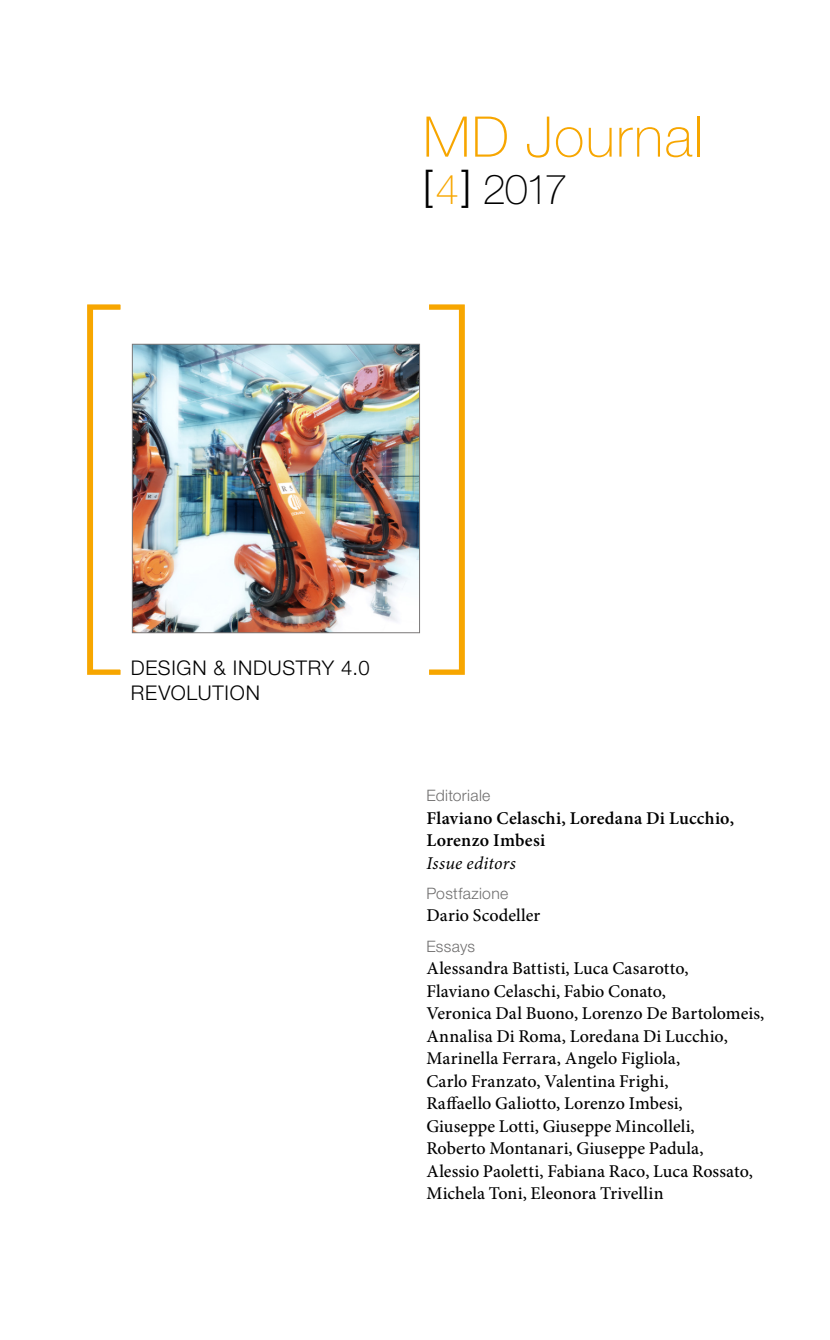
<style>
.page{position:relative;width:830px;height:1340px;background:#fff}
.page>*{position:absolute;margin:0;border:0;box-sizing:border-box;transform-origin:0 0}
.t1{font:100 56.02px "Helvetica Neue";letter-spacing:.025em;color:#f7a600;scale:1.05 1}
.t2{font:100 41.62px "Helvetica Neue";color:#000}
.t3{font:300 20.25px/24.3px "Helvetica Neue";letter-spacing:.04em;color:#000}
.t4{font:500 18px/22.5px "Minion Pro";letter-spacing:.005em;color:#000}
.t5{font:600 18px/22.5px "Minion Pro";letter-spacing:.015em;color:#000}
.t6{font:italic 18px "Minion Pro";letter-spacing:.015em;color:#000}
.t7{font:300 15.75px "Helvetica Neue";letter-spacing:.02em;color:#706f6f}
.s1{font-weight:300}
.s2{color:#f7a600}
</style>
<div class="page">
<svg style="left:87px;top:304px;width:378px;height:371px"></svg>
<img style="left:134px;top:346px;width:283px;height:285px">
<div style="left:132px;top:344px;width:287px;height:289px;border:1px solid #7a7878"></div>
<h1 class="t1" style="left:422px;top:105px;width:268px">MD Journal</h1>
<h2 class="t2" style="left:422px;top:165px;width:146px"><span class="s1">[</span> <span class="s2">4</span><span class="s1">]</span> 2017</h2>
<p class="t3" style="left:131px;top:655px;width:240px">DESIGN &amp; INDUSTRY 4.0<br>REVOLUTION</p>
<p class="t7" style="left:426px;top:786px;width:66px">Editoriale</p>
<p class="t5" style="left:426px;top:806px;width:309px">Flaviano Celaschi, Loredana Di Lucchio,<br>Lorenzo Imbesi</p>
<p class="t6" style="left:426px;top:850px;width:91px">Issue editors</p>
<p class="t7" style="left:426px;top:883px;width:83px">Postfazione</p>
<p class="t4" style="left:426px;top:904px;width:115px">Dario Scodeller</p>
<p class="t7" style="left:426px;top:936px;width:50px">Essays</p>
<p class="t4" style="left:426px;top:957px;width:339px">Alessandra Battisti, Luca Casarotto,<br>Flaviano Celaschi, Fabio Conato,<br>Veronica Dal Buono, Lorenzo De Bartolomeis, Annalisa Di Roma, Loredana Di Lucchio, Marinella Ferrara, Angelo Figliola,<br>Carlo Franzato, Valentina Frighi,<br>Raffaello Galiotto, Lorenzo Imbesi,<br>Giuseppe Lotti, Giuseppe Mincolleli,<br>Roberto Montanari, Giuseppe Padula,<br>Alessio Paoletti, Fabiana Raco, Luca Rossato, Michela Toni, Eleonora Trivellin</p>
</div>
